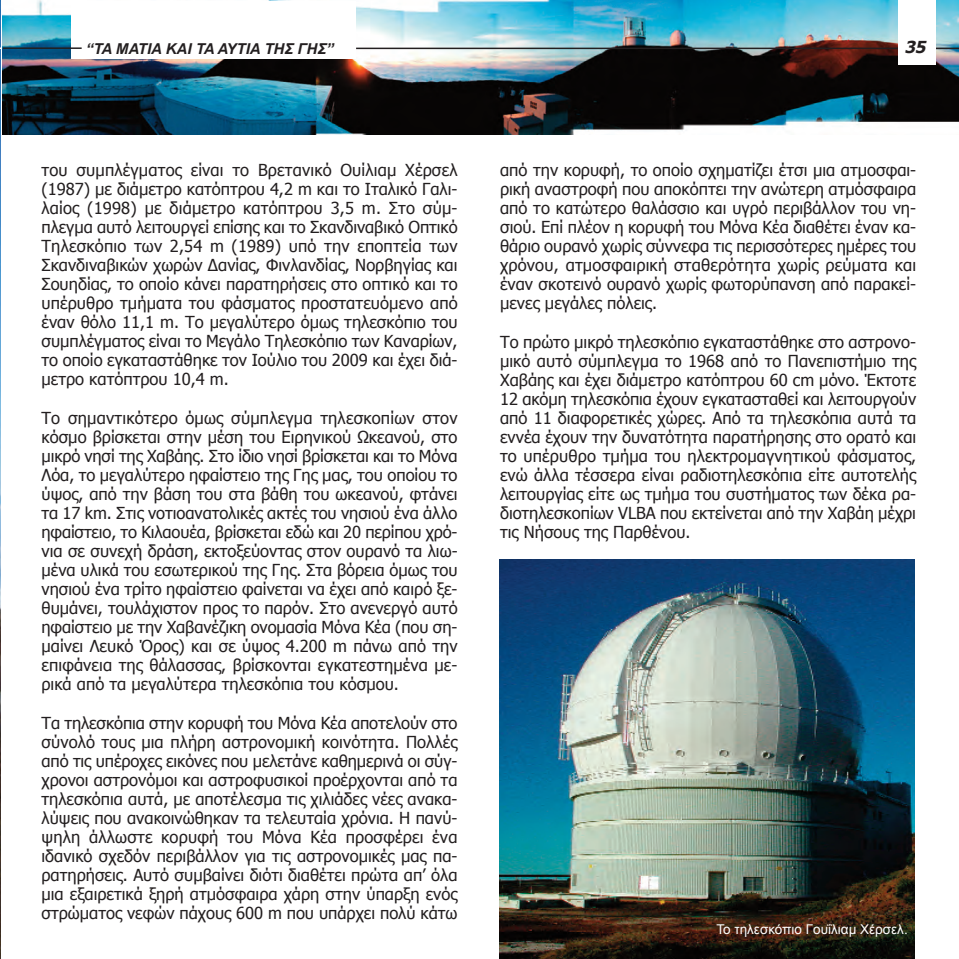
<style>
.page{position:relative;width:959px;height:959px;background:#fff}
.page>*{position:absolute;margin:0;border:0;box-sizing:border-box;transform-origin:0 0}
.t1{font:16.5px/19px "Tahoma";color:#231f20;text-align:justify}
.t2{font:italic 700 16.5px "Tahoma";color:#231f20}
.t3{font:italic 700 15px "Arial";color:#231f20}
.t4{font:13.5px "Arial";color:#fff}
</style>
<div class="page">
<img style="left:0;top:1px;width:1px;height:956px">
<img style="left:2px;top:0;width:957px;height:134px">
<div style="left:71px;top:2px;width:285px;height:57px;background:#fff"></div>
<img style="left:499px;top:559px;width:416px;height:400px">
<hr style="left:356px;top:48px;width:603px;height:1px;background:#231f20">
<div style="left:898px;top:0;width:38px;height:65px;background:#fff"></div>
<hr style="left:3px;top:47px;width:79px;height:2px;background:#231f20">
<p class="t3" style="left:86px;top:40px;width:249px">“ΤΑ ΜΑΤΙΑ ΚΑΙ ΤΑ ΑΥΤΙΑ ΤΗΣ ΓΗΣ”</p>
<p class="t2" style="left:904px;top:37px;width:26px">35</p>
<p class="t1" style="left:42px;top:160px;width:418px">του συμπλέγματος είναι το Βρετανικό Ουίλιαμ Χέρσελ (1987) με διάμετρο κατόπτρου 4,2 m και το Ιταλικό Γαλι&shy;λαίος (1998) με διάμετρο κατόπτρου 3,5 m. Στο σύμ&shy;πλεγμα αυτό λειτουργεί επίσης και το Σκανδιναβικό Οπτικό Τηλεσκόπιο των 2,54 m (1989) υπό την εποπτεία των Σκανδιναβικών χωρών Δανίας, Φινλανδίας, Νορβηγίας και Σουηδίας, το οποίο κάνει παρατηρήσεις στο οπτικό και το υπέρυθρο τμήματα του φάσματος προστατευόμενο από έναν θόλο 11,1 m. Το μεγαλύτερο όμως τηλεσκόπιο του συμπλέγματος είναι το Μεγάλο Τηλεσκόπιο των Καναρίων, το οποίο εγκαταστάθηκε τον Ιούλιο του 2009 και έχει διά&shy;μετρο κατόπτρου 10,4 m.</p>
<p class="t1" style="left:41px;top:407px;width:418px">Το σημαντικότερο όμως σύμπλεγμα τηλεσκοπίων στον κόσμο βρίσκεται στην μέση του Ειρηνικού Ωκεανού, στο μικρό νησί της Χαβάης. Στο ίδιο νησί βρίσκεται και το Μόνα Λόα, το μεγαλύτερο ηφαίστειο της Γης μας, του οποίου το ύψος, από την βάση του στα βάθη του ωκεανού, φτάνει τα 17 km. Στις νοτιοανατολικές ακτές του νησιού ένα άλλο ηφαίστειο, το Κιλαουέα, βρίσκεται εδώ και 20 περίπου χρό&shy;νια σε συνεχή δράση, εκτοξεύοντας στον ουρανό τα λιω&shy;μένα υλικά του εσωτερικού της Γης. Στα βόρεια όμως του νησιού ένα τρίτο ηφαίστειο φαίνεται να έχει από καιρό ξε&shy;θυμάνει, τουλάχιστον προς το παρόν. Στο ανενεργό αυτό ηφαίστειο με την Χαβανέζικη ονομασία Μόνα Κέα (που ση&shy;μαίνει Λευκό Όρος) και σε ύψος 4.200 m πάνω από την επιφάνεια της θάλασσας, βρίσκονται εγκατεστημένα με&shy;ρικά από τα μεγαλύτερα τηλεσκόπια του κόσμου.</p>
<p class="t1" style="left:41px;top:712px;width:418px">Τα τηλεσκόπια στην κορυφή του Μόνα Κέα αποτελούν στο σύνολό τους μια πλήρη αστρονομική κοινότητα. Πολλές από τις υπέροχες εικόνες που μελετάνε καθημερινά οι σύγ&shy;χρονοι αστρονόμοι και αστροφυσικοί προέρχονται από τα τηλεσκόπια αυτά, με αποτέλεσμα τις χιλιάδες νέες ανακα&shy;λύψεις που ανακοινώθηκαν τα τελευταία χρόνια. Η πανύ&shy;ψηλη άλλωστε κορυφή του Μόνα Κέα προσφέρει ένα ιδανικό σχεδόν περιβάλλον για τις αστρονομικές μας πα&shy;ρατηρήσεις. Αυτό συμβαίνει διότι διαθέτει πρώτα απ’ όλα μια εξαιρετικά ξηρή ατμόσφαιρα χάρη στην ύπαρξη ενός στρώματος νεφών πάχους 600 m που υπάρχει πολύ κάτω</p>
<p class="t1" style="left:500px;top:160px;width:418px">από την κορυφή, το οποίο σχηματίζει έτσι μια ατμοσφαι&shy;ρική αναστροφή που αποκόπτει την ανώτερη ατμόσφαιρα από το κατώτερο θαλάσσιο και υγρό περιβάλλον του νη&shy;σιού. Επί πλέον η κορυφή του Μόνα Κέα διαθέτει έναν κα&shy;θάριο ουρανό χωρίς σύννεφα τις περισσότερες ημέρες του χρόνου, ατμοσφαιρική σταθερότητα χωρίς ρεύματα και έναν σκοτεινό ουρανό χωρίς φωτορύπανση από παρακεί&shy;μενες μεγάλες πόλεις.</p>
<p class="t1" style="left:500px;top:331px;width:418px">Το πρώτο μικρό τηλεσκόπιο εγκαταστάθηκε στο αστρονο&shy;μικό αυτό σύμπλεγμα το 1968 από το Πανεπιστήμιο της Χαβάης και έχει διάμετρο κατόπτρου 60 cm μόνο. Έκτοτε 12 ακόμη τηλεσκόπια έχουν εγκατασταθεί και λειτουργούν από 11 διαφορετικές χώρες. Από τα τηλεσκόπια αυτά τα εννέα έχουν την δυνατότητα παρατήρησης στο ορατό και το υπέρυθρο τμήμα του ηλεκτρομαγνητικού φάσματος, ενώ άλλα τέσσερα είναι ραδιοτηλεσκόπια είτε αυτοτελής λειτουργίας είτε ως τμήμα του συστήματος των δέκα ρα&shy;διοτηλεσκοπίων VLBA που εκτείνεται από την Χαβάη μέχρι τις Νήσους της Παρθένου.</p>
<p class="t4" style="left:716px;top:922px;width:193px">Το τηλεσκόπιο Γουΐλιαμ Χέρσελ.</p>
</div>
